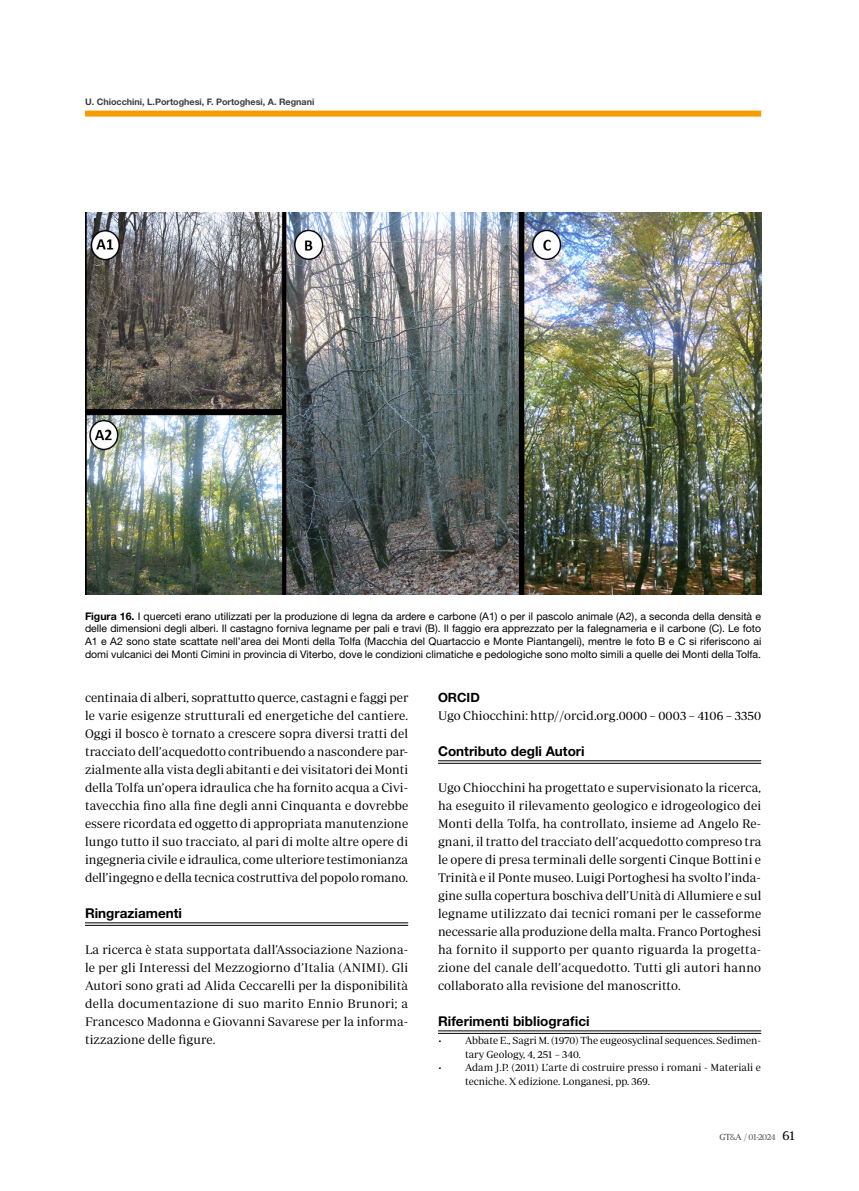
<style>
.page{position:relative;width:859px;height:1191px;background:#fff}
.page>*{position:absolute;margin:0;border:0;box-sizing:border-box;transform-origin:0 0}
.t1{font:700 13.5px "Helvetica Neue LT Std";color:#000}
.t2{font:12.75px/18px "Periodico Display Lg";letter-spacing:.01em;color:#000;text-align:justify}
.t3{font:700 12.75px "Helvetica Neue LT Std";color:#000}
.t4{font:10.5px/12.6px "Helvetica Neue LT Std";color:#000;text-align:justify}
.t5{font:10.5px/13.5px "Periodico Display Lg";color:#000}
.t6{font:700 9px "Helvetica Neue LT Std";color:#3c3c3b}
.t7{font:9px "Periodico Display Lg";letter-spacing:-.05em;color:#575756}
.s1{font-weight:700}
.s2{color:#3c3c3b}
.s3{color:#6b6b6a}
.s4{font-size:13.5px;color:#000}
</style>
<div class="page">
<div style="left:85px;top:111px;width:676px;height:6px;background:#f59c00"></div>
<hr style="left:85px;top:922px;width:323px;height:1px;background:#000">
<hr style="left:85px;top:925px;width:323px;height:1px;background:#000">
<hr style="left:438px;top:760px;width:323px;height:1px;background:#000">
<hr style="left:438px;top:763px;width:323px;height:1px;background:#000">
<hr style="left:438px;top:1030px;width:323px;height:1px;background:#000">
<hr style="left:438px;top:1033px;width:323px;height:1px;background:#000">
<img style="left:85px;top:213px;width:676px;height:381px">
<p class="t6" style="left:85px;top:96px;width:231px">U. Chiocchini, L.Portoghesi, F. Portoghesi, A. Regnani</p>
<p class="t4" style="left:85px;top:609px;width:678px"><span class="s1">Figura 16.</span> I querceti erano utilizzati per la produzione di legna da ardere e carbone (A1) o per il pascolo animale (A2), a seconda della densità e delle dimensioni degli alberi. Il castagno forniva legname per pali e travi (B). Il faggio era apprezzato per la falegnameria e il carbone (C). Le foto A1 e A2 sono state scattate nell’area dei Monti della Tolfa (Macchia del Quartaccio e Monte Piantangeli), mentre le foto B e C si riferiscono ai domi vulcanici dei Monti Cimini in provincia di Viterbo, dove le condizioni climatiche e pedologiche sono molto simili a quelle dei Monti della Tolfa.</p>
<p class="t2" style="left:85px;top:688px;width:325px">centinaia di alberi, soprattutto querce, castagni e faggi per le varie esigenze strutturali ed energetiche del cantiere.<br>Oggi il bosco è tornato a crescere sopra diversi tratti del tracciato dell’acquedotto contribuendo a nascondere par&shy;zialmente alla vista degli abitanti e dei visitatori dei Monti della Tolfa un’opera idraulica che ha fornito acqua a Civi&shy;tavecchia fino alla fine degli anni Cinquanta e dovrebbe essere ricordata ed oggetto di appropriata manutenzione lungo tutto il suo tracciato, al pari di molte altre opere di ingegneria civile e idraulica, come ulteriore testimonianza dell’ingegno e della tecnica costruttiva del popolo romano.</p>
<p class="t1" style="left:85px;top:905px;width:98px">Ringraziamenti</p>
<p class="t2" style="left:85px;top:940px;width:325px">La ricerca è stata supportata dall’Associazione Naziona&shy;le per gli Interessi del Mezzogiorno d’Italia (ANIMI). Gli Autori sono grati ad Alida Ceccarelli per la disponibilità della documentazione di suo marito Ennio Brunori; a Francesco Madonna e Giovanni Savarese per la informa&shy;tizzazione delle figure.</p>
<p class="t3" style="left:438px;top:690px;width:43px">ORCID</p>
<p class="t2" style="left:438px;top:706px;width:325px">Ugo Chiocchini: http//orcid.org.0000 – 0003 – 4106 – 3350</p>
<p class="t1" style="left:438px;top:743px;width:148px">Contributo degli Autori</p>
<p class="t2" style="left:438px;top:778px;width:325px">Ugo Chiocchini ha progettato e supervisionato la ricerca, ha eseguito il rilevamento geologico e idrogeologico dei Monti della Tolfa, ha controllato, insieme ad Angelo Re&shy;gnani, il tratto del tracciato dell’acquedotto compreso tra le opere di presa terminali delle sorgenti Cinque Bottini e Trinità e il Ponte museo. Luigi Portoghesi ha svolto l’inda&shy;gine sulla copertura boschiva dell’Unità di Allumiere e sul legname utilizzato dai tecnici romani per le casseforme necessarie alla produzione della malta. Franco Portoghesi ha fornito il supporto per quanto riguarda la progetta&shy;zione del canale dell’acquedotto. Tutti gli autori hanno collaborato alla revisione del manoscritto.</p>
<p class="t1" style="left:438px;top:1013px;width:153px">Riferimenti bibliografici</p>
<p class="t5" style="left:465px;top:1033px;width:298px;text-indent:-27px">• Abbate E., Sagri M. (1970) The eugeosyclinal sequences. Sedimen&shy;tary Geology, 4, 251 – 340.</p>
<p class="t5" style="left:465px;top:1060px;width:297px;text-indent:-27px">• Adam J.P. (2011) L’arte di costruire presso i romani - Materiali e tecniche. X edizione. Longanesi, pp. 369.</p>
<p class="t7" style="left:719px;top:1131px;width:77px"><span class="s2">GT</span><span class="s3">&amp;</span><span class="s2">A</span> / 01-2024 <span class="s4">61</span></p>
</div>
